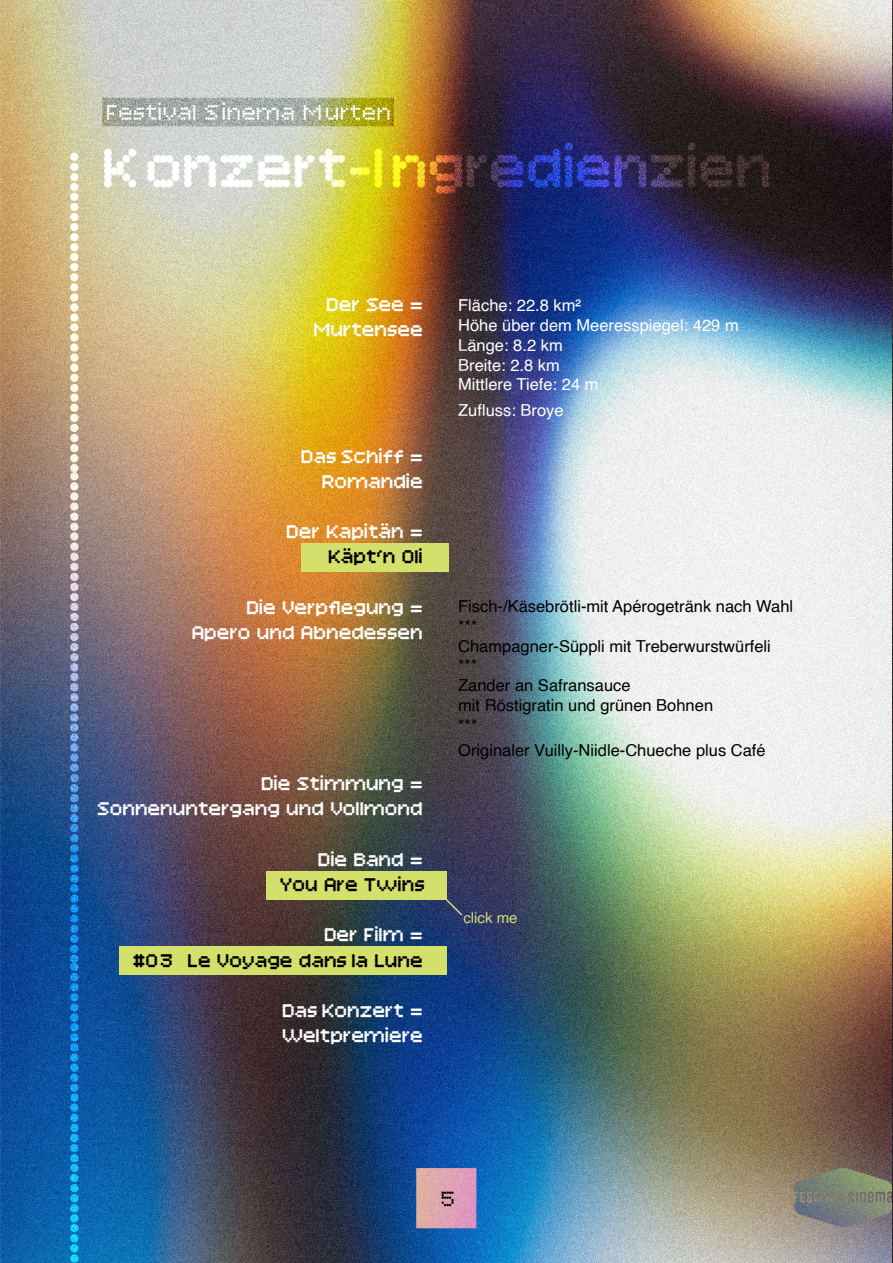
<style>
.page{position:relative;width:893px;height:1263px;background:#fff}
.page>*{position:absolute;margin:0;border:0;box-sizing:border-box;transform-origin:0 0}
.t1{font:21px/25.2px "Bitcount Prop Single Medium Circle";color:#fff;text-align:right}
.t2{font:21px "Bitcount Prop Single Medium Circle";color:#000001}
.t3{font:16.5px/19.8px "Helvetica";color:#000001}
.t4{font:16.5px/19.8px "Helvetica";color:#fff}
.t5{font:15px "Helvetica";color:#d3dd70}
</style>
<div class="page">
<img style="left:0;top:0;width:892px;height:1263px">
<div style="left:301px;top:543px;width:148px;height:29px;background:#d3e06b"></div>
<div style="left:266px;top:871px;width:180px;height:29px;background:#d3e06b"></div>
<div style="left:119px;top:946px;width:327px;height:29px;background:#d3e06b"></div>
<img style="left:892px;top:0;width:1px;height:1263px">
<svg style="left:443px;top:896px;width:21px;height:21px"></svg>
<p class="t1" style="left:315px;top:291px;width:111px;text-align:center">Der See =<br>Murtensee</p>
<p class="t1" style="left:302px;top:442px;width:123px">Das Schiff =<br>Romandie</p>
<p class="t1" style="left:287px;top:518px;width:138px">Der Kapitän =</p>
<p class="t2" style="left:329px;top:542px;width:96px">Käpt‘n Oli</p>
<p class="t1" style="left:193px;top:594px;width:232px">Die Verpflegung =<br>Apero und Abnedessen</p>
<p class="t1" style="left:98px;top:770px;width:327px">Die Stimmung =<br>Sonnenuntergang und Vollmond</p>
<p class="t1" style="left:319px;top:846px;width:106px">Die Band =</p>
<p class="t2" style="left:281px;top:870px;width:146px">You Are Twins</p>
<p class="t1" style="left:325px;top:921px;width:100px">Der Film =</p>
<p class="t2" style="left:134px;top:945px;width:291px">#03 Le Voyage dans la Lune</p>
<p class="t1" style="left:283px;top:997px;width:142px;text-align:left">Das Konzert =<br>Weltpremiere</p>
<p class="t4" style="left:458px;top:296px;width:282px">Fläche: 22.8 km²<br>Höhe über dem Meeresspiegel: 429 m<br>Länge: 8.2 km<br>Breite: 2.8 km<br>Mittlere Tiefe: 24 m</p>
<p class="t4" style="left:458px;top:400px;width:107px">Zufluss: Broye</p>
<p class="t3" style="left:458px;top:597px;width:337px">Fisch-/Käsebrötli-mit Apérogetränk nach Wahl ***<br>Champagner-Süppli mit Treberwurstwürfeli ***<br>Zander an Safransauce<br>mit Röstigratin und grünen Bohnen<br>***</p>
<p class="t3" style="left:458px;top:741px;width:309px">Originaler Vuilly-Niidle-Chueche plus Café</p>
<p class="t5" style="left:463px;top:906px;width:56px">click me</p>
</div>
